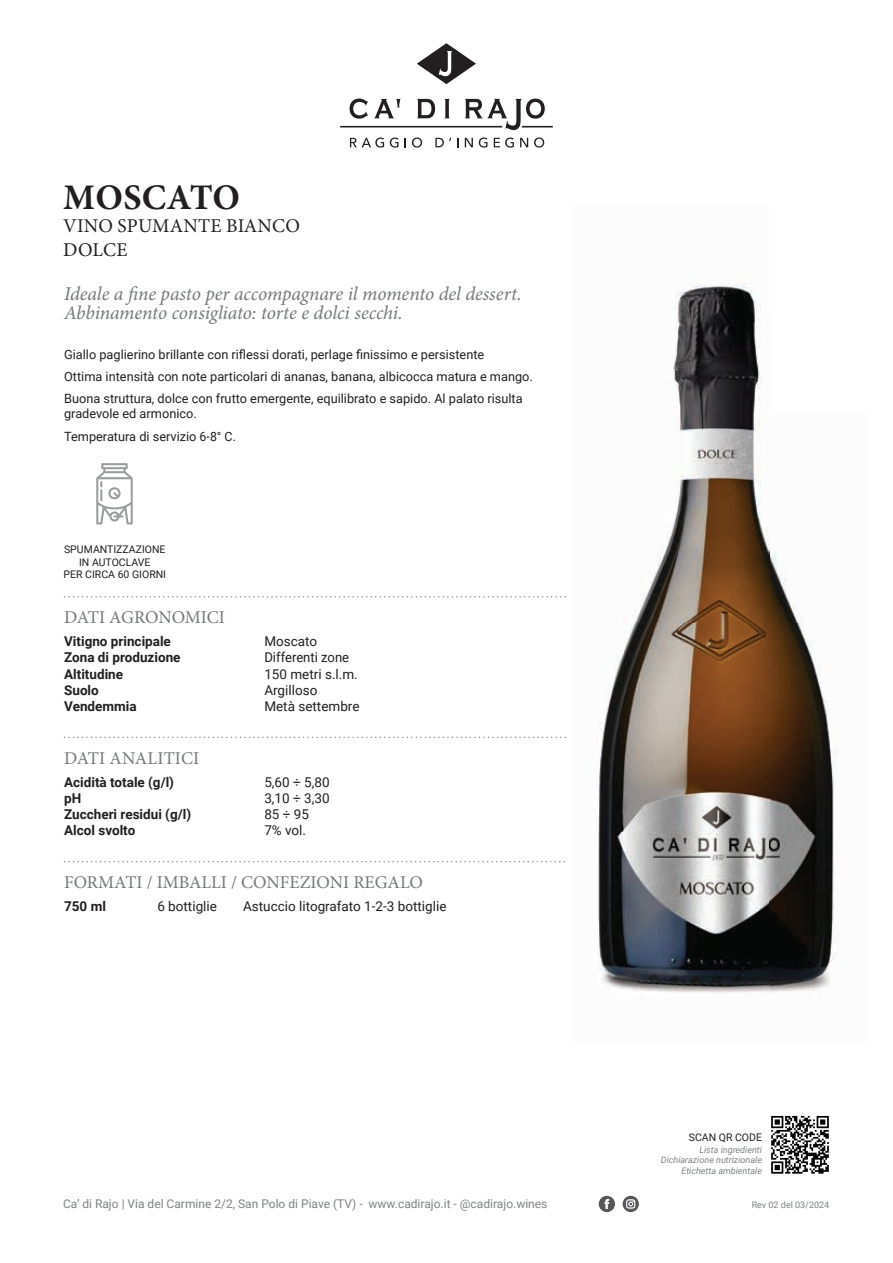
<style>
.page{position:relative;width:893px;height:1263px;background:#fff}
.page>*{position:absolute;margin:0;border:0;box-sizing:border-box;transform-origin:0 0}
.t1{font:700 36px "Minion Pro";letter-spacing:.005em;color:#231f20}
.t2{font:italic 19.5px/19.5px "Minion Pro";letter-spacing:-.005em;color:#76787b}
.t3{font:19.5px/23.4px "Minion Pro";letter-spacing:.01em;color:#231f20}
.t4{font:18px "Minion Pro";color:#76787b}
.t5{font:13.5px/16.2px "Roboto";color:#231f20}
.t6{font:700 13.5px/16.2px "Roboto";color:#231f20}
.t7{font:12.75px/22.2px "Roboto";color:#231f20}
.t8{font:12px "Roboto";color:#808285}
.t9{font:10.5px/12.6px "Roboto";color:#231f20;text-align:center}
.t10{font:italic 9px/10.5px "Roboto";color:#808285;text-align:right}
.t11{font:9px "Roboto";color:#808285}
</style>
<div class="page">
<svg style="left:599px;top:1196px;width:16px;height:16px"></svg>
<svg style="left:623px;top:1196px;width:16px;height:16px"></svg>
<img style="left:597px;top:283px;width:241px;height:710px">
<svg style="left:417px;top:43px;width:59px;height:41px"></svg>
<svg style="left:350px;top:99px;width:18px;height:20px"></svg>
<svg style="left:374px;top:99px;width:27px;height:19px"></svg>
<svg style="left:417px;top:99px;width:18px;height:19px"></svg>
<svg style="left:445px;top:99px;width:5px;height:19px"></svg>
<svg style="left:350px;top:138px;width:34px;height:10px"></svg>
<svg style="left:390px;top:138px;width:8px;height:10px"></svg>
<svg style="left:412px;top:138px;width:10px;height:10px"></svg>
<svg style="left:435px;top:138px;width:16px;height:9px"></svg>
<svg style="left:465px;top:138px;width:8px;height:9px"></svg>
<svg style="left:479px;top:138px;width:8px;height:10px"></svg>
<svg style="left:494px;top:138px;width:20px;height:10px"></svg>
<svg style="left:520px;top:138px;width:8px;height:9px"></svg>
<svg style="left:534px;top:138px;width:10px;height:10px"></svg>
<hr style="left:340px;top:126px;width:162px;height:1px;background:#231f20">
<svg style="left:465px;top:99px;width:88px;height:31px"></svg>
<svg style="left:64px;top:596px;width:502px;height:1px"></svg>
<svg style="left:64px;top:737px;width:502px;height:1px"></svg>
<svg style="left:64px;top:861px;width:501px;height:1px"></svg>
<svg style="left:96px;top:463px;width:37px;height:61px"></svg>
<svg style="left:771px;top:1116px;width:58px;height:57px"></svg>
<h1 class="t1" style="left:63px;top:172px;width:178px">MOSCATO</h1>
<h2 class="t3" style="left:63px;top:215px;width:238px">VINO SPUMANTE BIANCO<br>DOLCE</h2>
<h2 class="t2" style="left:64px;top:284px;width:459px">Ideale a ne pasto per accompagnare il momento del dessert.<br>Abbinamento consigliato: torte e dolci secchi.</h2>
<p class="t7" style="left:64px;top:342px;width:470px">Giallo paglierino brillante con riflessi dorati, perlage finissimo e persistente<br>Ottima intensità con note particolari di ananas, banana, albicocca matura e mango.<br>Buona struttura, dolce con frutto emergente, equilibrato e sapido. Al palato risulta</p>
<p class="t7" style="left:64px;top:402px;width:173px">gradevole ed armonico.<br>Temperatura di servizio 6-8° C.</p>
<p class="t9" style="left:64px;top:542px;width:104px">SPUMANTIZZAZIONE<br>IN AUTOCLAVE<br>PER CIRCA 60 GIORNI</p>
<h3 class="t4" style="left:64px;top:606px;width:162px">DATI AGRONOMICI</h3>
<p class="t6" style="left:64px;top:633px;width:118px">Vitigno principale<br>Zona di produzione<br>Altitudine<br>Suolo<br>Vendemmia</p>
<h3 class="t4" style="left:64px;top:746px;width:137px">DATI ANALITICI</h3>
<p class="t6" style="left:64px;top:773px;width:128px">Acidità totale (g/l) pH<br>Zuccheri residui (g/l)<br>Alcol svolto</p>
<p class="t5" style="left:264px;top:633px;width:97px">Moscato<br>Differenti zone<br>150 metri s.l.m.<br>Argilloso<br>Metà settembre</p>
<p class="t5" style="left:264px;top:773px;width:67px">5,60 ÷ 5,80<br>3,10 ÷ 3,30<br>85 ÷ 95<br>7% vol.</p>
<h3 class="t4" style="left:64px;top:870px;width:360px">FORMATI / IMBALLI / CONFEZIONI REGALO</h3>
<p class="t6" style="left:64px;top:898px;width:43px">750 ml</p>
<p class="t5" style="left:157px;top:898px;width:61px">6 bottiglie</p>
<p class="t5" style="left:243px;top:898px;width:205px">Astuccio litografato 1-2-3 bottiglie</p>
<p class="t9" style="left:689px;top:1130px;width:75px">SCAN QR CODE</p>
<p class="t10" style="left:661px;top:1144px;width:103px">Lista ingredienti<br>Dichiarazione nutrizionale<br>Etichetta ambientale</p>
<p class="t8" style="left:63px;top:1195px;width:486px">Ca’ di Rajo | Via del Carmine 2/2, San Polo di Piave (TV) - www.cadirajo.it - @cadirajo.wines</p>
<p class="t11" style="left:752px;top:1198px;width:79px">Rev 02 del 03/2024</p>
</div>
